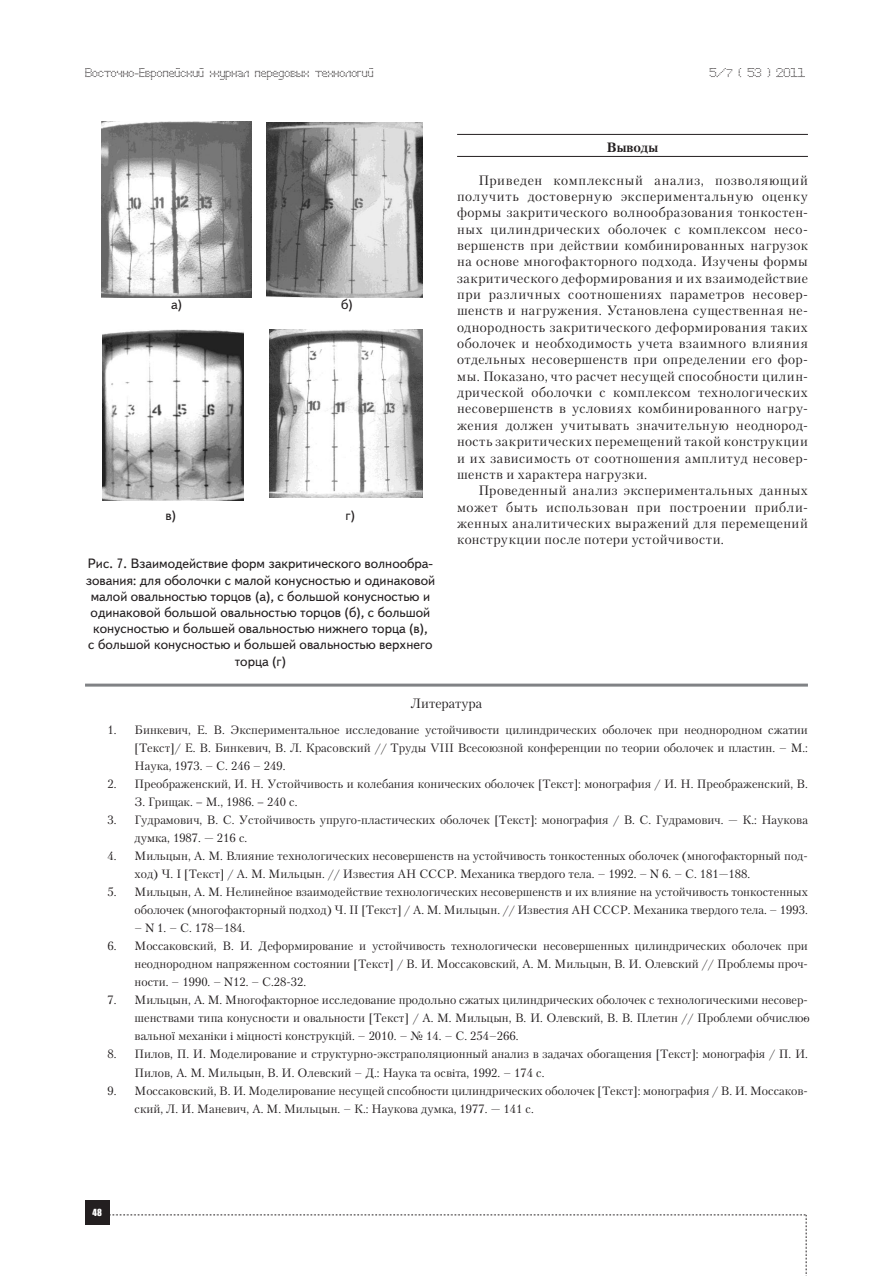
<style>
.page{position:relative;width:893px;height:1276px;background:#fff}
.page>*{position:absolute;margin:0;border:0;box-sizing:border-box;transform-origin:0 0}
.Text{font:13.5px/16.4px "Petersburg C";letter-spacing:.035em;color:#231f20;text-align:justify}
.risunok{font:13.5px/16.2px "Text Book C";color:#231f20;text-align:center}
.literatura-zaglav{font:13.5px "Petersburg C";color:#231f20}
.Punkt{font:700 13.5px "Petersburg C";color:#231f20}
.Literatura-text{font:12px/18px "Petersburg C";color:#231f20}
.t1{font:12px "Perfo";letter-spacing:.015em;color:#231f20}
.t2{font:9px "Impact";color:#fff}
.s1{font-size:10.5px}
.s2{font-family:"Minion Pro"}
</style>
<div class="page">
<div style="left:85px;top:1200px;width:24px;height:25px;background:#231f20"></div>
<svg style="left:109px;top:1214px;width:698px;height:62px"></svg>
<hr style="left:457px;top:134px;width:351px;height:1px;background:#231f20">
<hr style="left:457px;top:156px;width:351px;height:1px;background:#231f20">
<img style="left:101px;top:122px;width:151px;height:175px">
<img style="left:266px;top:122px;width:156px;height:176px">
<img style="left:102px;top:330px;width:141px;height:171px">
<img style="left:269px;top:330px;width:153px;height:167px">
<hr style="left:85px;top:683px;width:723px;height:3px;background:#808285">
<p class="t1" style="left:85px;top:65px;width:290px">Восточно-Европейский журнал передовых технологий</p>
<p class="t1" style="left:709px;top:65px;width:97px">5/<span class="s1">7</span> ( 53 ) 2011</p>
<p class="risunok" style="left:171px;top:297px;width:13px">а)</p>
<p class="risunok" style="left:341px;top:297px;width:13px">б)</p>
<p class="risunok" style="left:166px;top:507px;width:12px">в)</p>
<p class="risunok" style="left:346px;top:507px;width:11px">г)</p>
<p class="risunok" style="left:86px;top:556px;width:351px">Рис. 7. Взаимодействие форм закритического волнообра&shy;зования: для оболочки с малой конусностью и одинаковой малой овальностью торцов (а), с большой конусностью и одинаковой большой овальностью торцов (б), с большой конусностью и большей овальностью нижнего торца (в),<br>с большой конусностью и большей овальностью верхнего торца (г)</p>
<p class="Punkt" style="left:607px;top:139px;width:53px">Выводы</p>
<p class="Text" style="left:457px;top:171px;width:352px;text-indent:21px">Приведен комплексный анализ, позволяющий получить достоверную экспериментальную оценку формы закритического волнообразования тонкостен&shy;ных цилиндрических оболочек с комплексом несо&shy;вершенств при действии комбинированных нагрузок на основе многофакторного подхода. Изучены формы закритического деформирования и их взаимодействие при различных соотношениях параметров несовер&shy;шенств и нагружения. Установлена существенная не&shy;однородность закритического деформирования таких оболочек и необходимость учета взаимного влияния отдельных несовершенств при определении его фор&shy;мы. Показано, что расчет несущей способности цилин&shy;дрической оболочки с комплексом технологических несовершенств в условиях комбинированного нагру&shy;жения должен учитывать значительную неоднород&shy;ность закритических перемещений такой конструкции и их зависимость от соотношения амплитуд несовер&shy;шенств и характера нагрузки.</p>
<p class="Text" style="left:457px;top:482px;width:352px;text-indent:21px">Проведенный анализ экспериментальных данных может быть использован при построении прибли&shy;женных аналитических выражений для перемещений конструкции после потери устойчивости.</p>
<p class="literatura-zaglav" style="left:411px;top:695px;width:73px">Литература</p>
<p class="Literatura-text" style="left:135px;top:721px;width:675px;text-align:justify;text-indent:-27px">1. Бинкевич, Е. В. Экспериментальное исследование устойчивости цилиндрических оболочек при неоднородном сжатии [Текст]/ Е. В. Бинкевич, В. Л. Красовский // Труды VIII Всесоюзной конференции по теории оболочек и пластин. – М.:<br>Наука, 1973. – С. 246 – 249.</p>
<p class="Literatura-text" style="left:135px;top:775px;width:675px;text-indent:-27px">2. Преображенский, И. Н. Устойчивость и колебания конических оболочек [Текст]: монография / И. Н. Преображенский, В.<br>З. Грищак. <span class="s2">−</span> М., 1986. <span class="s2">−</span> 240 с.</p>
<p class="Literatura-text" style="left:135px;top:811px;width:675px;text-indent:-27px">3. Гудрамович, В. С. Устойчивость упруго-пластических оболочек [Текст]: монография / В. С. Гудрамович. — К.: Наукова думка, 1987. — 216 с.</p>
<p class="Literatura-text" style="left:135px;top:847px;width:675px;text-indent:-27px">4. Мильцын, А. М. Влияние технологических несовершенств на устойчивость тонкостенных оболочек (многофакторный под&shy;ход) Ч. I [Текст] / А. М. Мильцын. // Известия АН СССР. Механика твердого тела. – 1992. – N 6. – С. 181—188.</p>
<p class="Literatura-text" style="left:108px;top:883px;width:702px;text-align:right">5. Мильцын, А. М. Нелинейное взаимодействие технологических несовершенств и их влияние на устойчивость тонкостенных оболочек (многофакторный подход) Ч. II [Текст] / А. М. Мильцын. // Известия АН СССР. Механика твердого тела. – 1993.</p>
<p class="Literatura-text" style="left:135px;top:919px;width:112px">– N 1. – С. 178—184.</p>
<p class="Literatura-text" style="left:135px;top:937px;width:675px;text-align:justify;text-indent:-27px">6. Моссаковский, В. И. Деформирование и устойчивость технологически несовершенных цилиндрических оболочек при неоднородном напряженном состоянии [Текст] / В. И. Моссаковский, А. М. Мильцын, В. И. Олевский // Проблемы проч&shy;ности. – 1990. – N12. – C.28-32.</p>
<p class="Literatura-text" style="left:135px;top:991px;width:675px;text-align:justify;text-indent:-27px">7. Мильцын, А. М. Многофакторное исследование продольно сжатых цилиндрических оболочек с технологическими несовер&shy;шенствами типа конусности и овальности [Текст] / А. М. Мильцын, В. И. Олевский, В. В. Плетин // Проблеми обчислю&shy;вальної механ<span class="s2">і</span>ки <span class="s2">і</span> м<span class="s2">і</span>цност<span class="s2">і</span> конструкц<span class="s2">і</span>й. – 2010. – № 14. – С. 254–266.</p>
<p class="Literatura-text" style="left:135px;top:1045px;width:675px;text-indent:-27px">8. Пилов, П. И. Моделирование и структурно-экстраполяционный анализ в задачах обогащения [Текст]: монограф<span class="s2">і</span>я / П. И.<br>Пилов, А. М. Мильцын, В. И. Олевский – Д.: Наука та осв<span class="s2">і</span>та, 1992. – 174 с.</p>
<p class="Literatura-text" style="left:135px;top:1081px;width:675px;text-indent:-27px">9. Моссаковский, В. И. Моделирование несущей спсобности цилиндрических оболочек [Текст]: монография / В. И. Моссаков&shy;ский, Л. И. Маневич, А. М. Мильцын. – К.: Наукова думка, 1977. — 141 с.</p>
<p class="t2" style="left:93px;top:1207px;width:11px">48</p>
</div>
